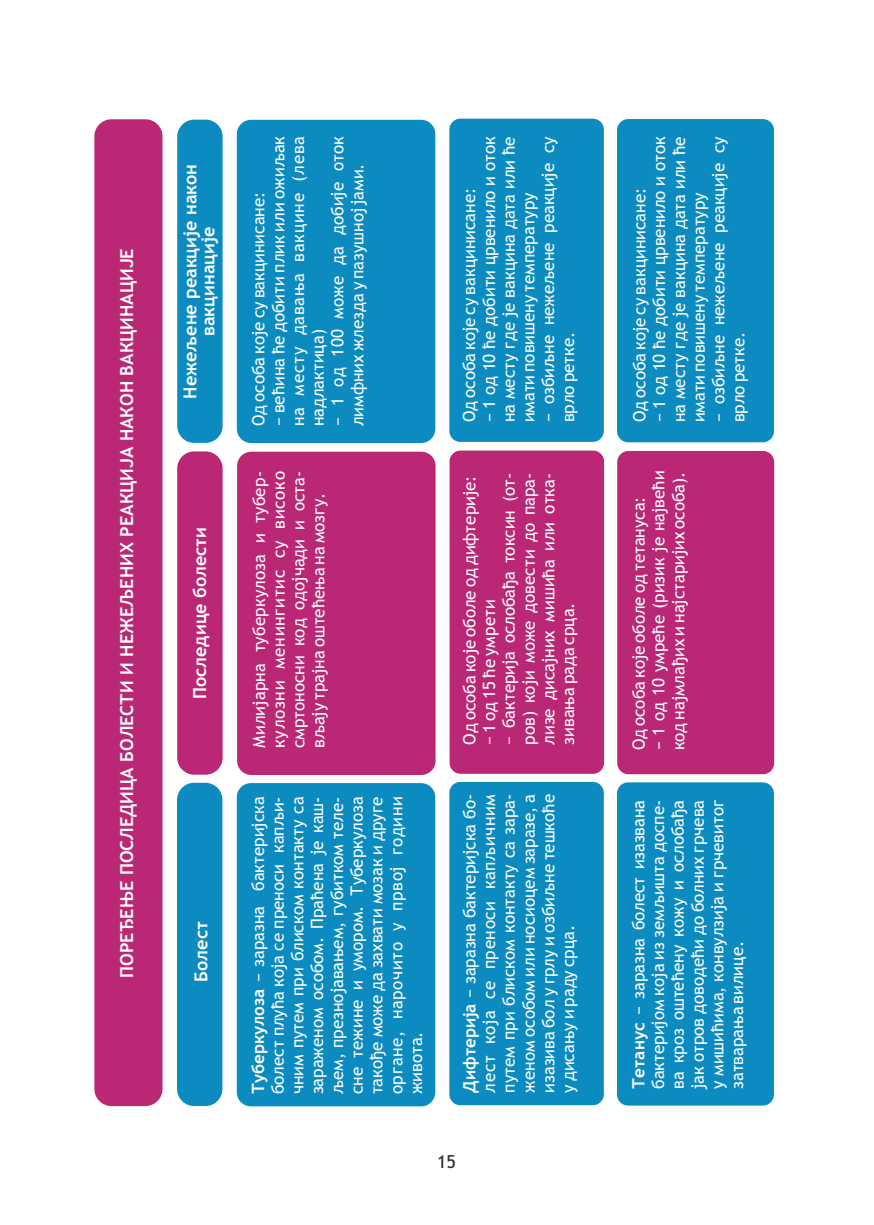
<style>
.page{position:relative;width:874px;height:1225px;background:#fff}
.page>*{position:absolute;margin:0;border:0;box-sizing:border-box;transform-origin:0 0}
.t1{font:700 18px/18px "Trebuchet MS";color:#fefefe;text-align:center}
.t2{font:18px "Trebuchet MS";color:#2b2a29}
.t3{font:17px/19.8px "Trebuchet MS";color:#fefefe}
.s1{font-weight:700}
</style>
<div class="page">
<div style="left:94px;top:119px;width:68px;height:987px;background:#b92775;border-radius:17px"></div>
<div style="left:177px;top:783px;width:45px;height:323px;background:#0b8bc0;border-radius:17px"></div>
<div style="left:177px;top:120px;width:45px;height:323px;background:#0b8bc0;border-radius:17px"></div>
<div style="left:177px;top:451px;width:45px;height:323px;background:#b92775;border-radius:17px"></div>
<div style="left:237px;top:783px;width:198px;height:323px;background:#0b8bc0;border-radius:14px"></div>
<div style="left:237px;top:452px;width:198px;height:323px;background:#b92775;border-radius:14px"></div>
<div style="left:237px;top:120px;width:198px;height:323px;background:#0b8bc0;border-radius:14px"></div>
<div style="left:449px;top:782px;width:154px;height:323px;background:#0b8bc0;border-radius:11px"></div>
<div style="left:449px;top:450px;width:154px;height:324px;background:#b92775;border-radius:11px"></div>
<div style="left:449px;top:119px;width:154px;height:323px;background:#0b8bc0;border-radius:11px"></div>
<div style="left:616px;top:782px;width:157px;height:323px;background:#0b8bc0;border-radius:11px"></div>
<div style="left:617px;top:451px;width:156px;height:323px;background:#b92775;border-radius:11px"></div>
<div style="left:616px;top:119px;width:157px;height:323px;background:#0b8bc0;border-radius:11px"></div>
<p class="t1" style="left:119px;top:977px;width:731px;rotate:-90deg">ПОРЕЂЕЊЕ ПОСЛЕДИЦА БОЛЕСТИ И НЕЖЕЉЕНИХ РЕАКЦИЈА НАКОН ВАКЦИНАЦИЈЕ</p>
<p class="t1" style="left:183px;top:399px;width:236px;rotate:-90deg">Нежељене реакције након вакцинације</p>
<p class="t1" style="left:192px;top:699px;width:174px;rotate:-90deg">Последице болести</p>
<p class="t1" style="left:193px;top:981px;width:62px;rotate:-90deg">Болест</p>
<p class="t3" style="left:250px;top:426px;width:292px;rotate:-90deg">Од особа које су вакцинисане:<br>− већина ће добити плик или ожиљак на месту давања вакцине (лева надлактица)<br>− 1 од 100 може да добије оток лимфних жлезда у пазушној јами.</p>
<p class="t3" style="left:250px;top:748px;width:278px;text-align:justify;rotate:-90deg">Милијарна туберкулоза и тубер&shy;кулозни менингитис су високо смртоносни код одојчади и оста&shy;вљају трајна оштећења на мозгу.</p>
<p class="t3" style="left:249px;top:1094px;width:299px;text-align:justify;rotate:-90deg"><span class="s1">Туберкулоза</span> − заразна бактеријска болест плућа која се преноси капљи&shy;чним путем при блиском контакту са зараженом особом. Праћена је каш&shy;љем, презнојавањем, губитком теле&shy;сне тежине и умором. Туберкулоза такође може да захвати мозак и друге органе, нарочито у првој години живота.</p>
<p class="t3" style="left:460px;top:422px;width:287px;rotate:-90deg">Од особа које су вакцинисане:<br>− 1 од 10 ће добити црвенило и оток на месту где је вакцина дата или ће имати повишену температуру<br>− озбиљне нежељене реакције су врло ретке.</p>
<p class="t3" style="left:461px;top:744px;width:273px;rotate:-90deg">Од особа које оболе од дифтерије: − 1 од 15 ће умрети<br>− бактерија ослобађа токсин (от&shy;ров) који може довести до пара&shy;лизе дисајних мишића или отка&shy;зивања рада срца.</p>
<p class="t3" style="left:461px;top:1092px;width:300px;text-align:justify;rotate:-90deg"><span class="s1">Дифтерија</span> − заразна бактеријска бо&shy;лест која се преноси капљичним путем при блиском контакту са зара&shy;женом особом или носиоцем заразе, а изазива бол у грлу и озбиљне тешкоће у дисању и раду срца.</p>
<p class="t2" style="left:437px;top:1155px;width:20px">15</p>
<p class="t3" style="left:630px;top:422px;width:287px;rotate:-90deg">Од особа које су вакцинисане:<br>− 1 од 10 ће добити црвенило и оток на месту где је вакцина дата или ће имати повишену температуру<br>− озбиљне нежељене реакције су врло ретке.</p>
<p class="t3" style="left:630px;top:750px;width:281px;rotate:-90deg">Од особа које оболе од тетануса:<br>− 1 од 10 умреће (ризик је највећи код најмлађих и најстаријих особа).</p>
<p class="t3" style="left:629px;top:1088px;width:290px;text-align:justify;rotate:-90deg"><span class="s1">Тетанус</span> − заразна болест изазвана бактеријом која из земљишта доспе&shy;ва кроз оштећену кожу и ослобађа јак отров доводећи до болних грчева у мишићима, конвулзија и грчевитог затварања вилице.</p>
</div>
